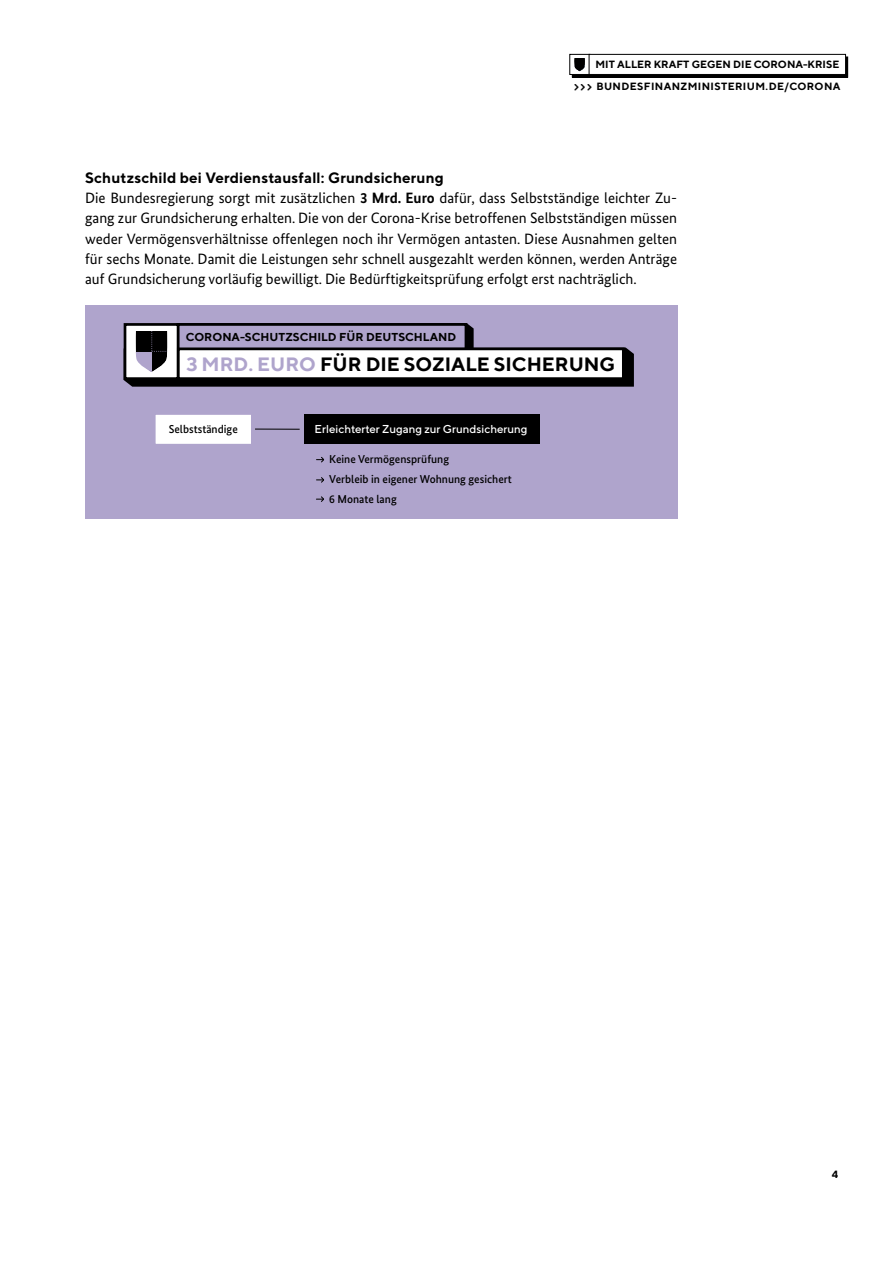
<style>
.page{position:relative;width:893px;height:1263px;background:#fff}
.page>*{position:absolute;margin:0;border:0;box-sizing:border-box;transform-origin:0 0}
.t1{font:700 19.35px "TT Norms";color:#000}
.t2{font:15px/20.2px "Bundes Sans";color:#000;text-align:justify}
.t3{font:700 15px "TT Norms";letter-spacing:.01em;color:#000}
.t4{font:500 11.55px/19.6px "Bundes Sans";color:#000}
.t5{font:500 11.55px "TT Norms";color:#fff}
.t6{font:700 11.55px "TT Norms";color:#000}
.t7{font:700 10.5px "TT Norms";letter-spacing:.025em;color:#000}
.t8{font:700 10.5px "TT Norms";color:#000}
.s1{font-family:"Pixel 12 x 10";font-weight:400;font-size:10.2px}
.s2{font-weight:700}
.s3{color:#afa4cc}
</style>
<div class="page">
<div style="left:572px;top:57px;width:276px;height:20px;border:1px solid #000"></div>
<div style="left:570px;top:54px;width:20px;height:20px;background:#fff"></div>
<div style="left:569px;top:54px;width:21px;height:21px;border:1px solid #000"></div>
<div style="left:589px;top:54px;width:256px;height:20px;background:#fff"></div>
<div style="left:589px;top:54px;width:257px;height:21px;border:1px solid #000"></div>
<svg style="left:574px;top:58px;width:11px;height:13px"></svg>
<div style="left:85px;top:306px;width:592px;height:213px;background:#afa4cc"></div>
<hr style="left:171px;top:428px;width:129px;height:2px;background:#000">
<svg style="left:155px;top:414px;width:102px;height:30px;background:#f7f6f9"></svg>
<div style="left:304px;top:415px;width:236px;height:29px;background:#000"></div>
<svg style="left:316px;top:457px;width:8px;height:6px"></svg>
<svg style="left:316px;top:477px;width:8px;height:6px"></svg>
<svg style="left:124px;top:323px;width:510px;height:64px"></svg>
<svg style="left:316px;top:496px;width:8px;height:6px"></svg>
<p class="t8" style="left:596px;top:58px;width:245px">MIT ALLER KRAFT GEGEN DIE CORONA-KRISE</p>
<p class="t7" style="left:573px;top:80px;width:268px"><span class="s1">&gt;&gt;&gt;</span> BUNDESFINANZMINISTERIUM.DE/CORONA</p>
<p class="t3" style="left:85px;top:168px;width:360px">Schutzschild bei Verdienstausfall: Grundsicherung</p>
<p class="t2" style="left:85px;top:188px;width:594px">Die Bundesregierung sorgt mit zusätzlichen <span class="s2">3 Mrd. Euro</span> dafür, dass Selbstständige leichter Zu&shy;gang zur Grundsicherung erhalten. Die von der Corona-Krise betroffenen Selbstständigen müssen weder Vermögensverhältnisse offenlegen noch ihr Vermögen antasten. Diese Ausnahmen gelten für sechs Monate. Damit die Leistungen sehr schnell ausgezahlt werden können, werden Anträge auf Grundsicherung vorläufig bewilligt. Die Bedürftigkeitsprüfung erfolgt erst nachträglich.</p>
<p class="t6" style="left:186px;top:329px;width:272px">CORONA-SCHUTZSCHILD FÜR DEUTSCHLAND</p>
<p class="t1" style="left:186px;top:352px;width:430px"><span class="s3">3 MRD. EURO</span> FÜR DIE SOZIALE SICHERUNG</p>
<p class="t4" style="left:169px;top:419px;width:71px">Selbstständige</p>
<p class="t5" style="left:315px;top:422px;width:214px">Erleichterter Zugang zur Grundsicherung</p>
<p class="t4" style="left:329px;top:450px;width:184px">Keine Vermögensprüfung<br>Verbleib in eigener Wohnung gesichert<br>6 Monate lang</p>
<p class="t7" style="left:832px;top:1168px;width:8px">4</p>
</div>
